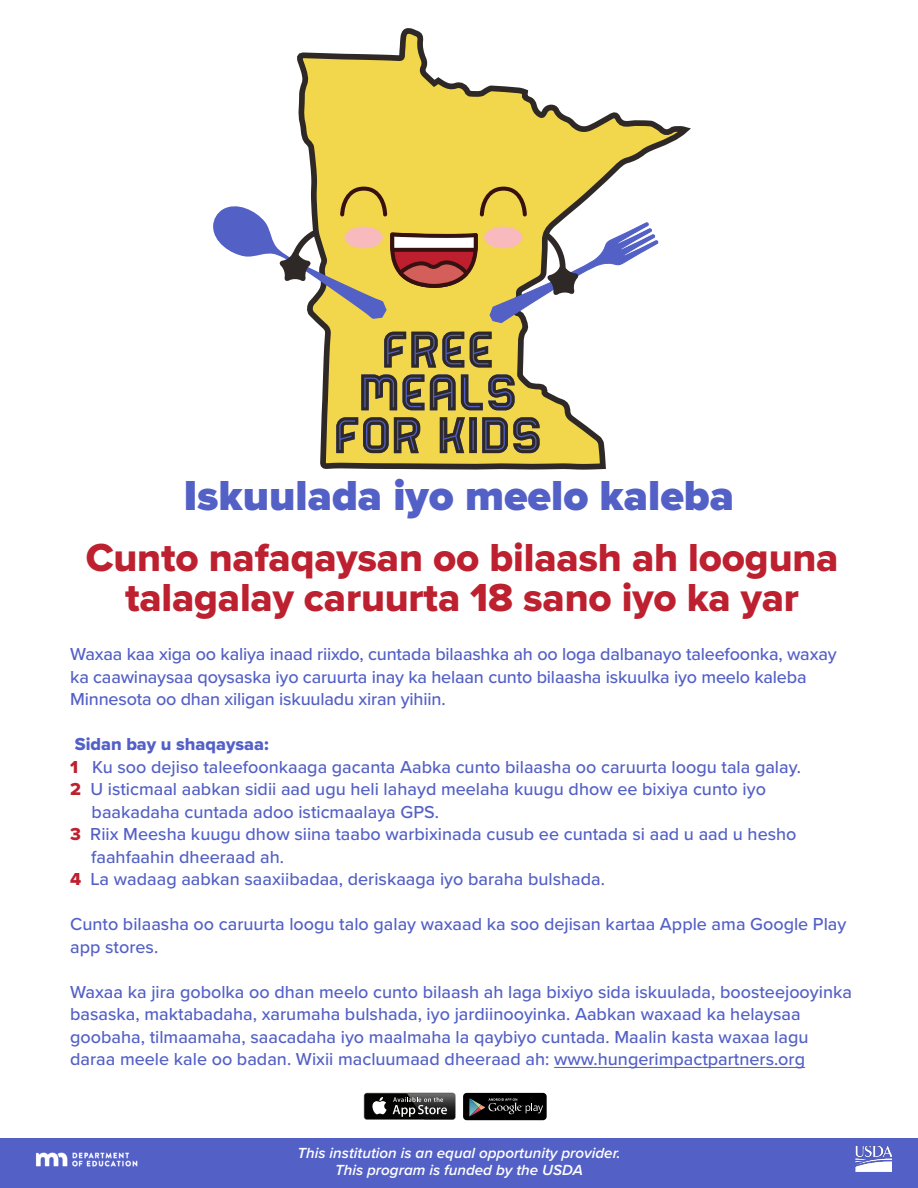
<style>
.page{position:relative;width:918px;height:1188px;background:#fff}
.page>*{position:absolute;margin:0;border:0;box-sizing:border-box;transform-origin:0 0}
.t1{font:900 43.5px "Proxima Nova";color:#5360c6}
.t2{font:40.5px/40.5px "Proxima Nova Extrabld";letter-spacing:-.005em;color:#bd202f;text-align:center}
.t3{font:500 18px/22.5px "Proxima Nova";color:#5360c6}
.t4{font:18px "Proxima Nova Extrabld";color:#5360c6}
.t5{font:italic 600 15.15px "Proxima Nova";color:#fff}
.s1{font-family:"Proxima Nova Extrabld";font-weight:400;color:#bd202f}
</style>
<div class="page">
<hr style="left:554px;top:1067px;width:251px;height:1px;background:#5360c6">
<svg style="left:297px;top:28px;width:394px;height:442px"></svg>
<svg style="left:213px;top:187px;width:446px;height:137px"></svg>
<svg style="left:384px;top:332px;width:80px;height:36px;background:#827547"></svg>
<svg style="left:470px;top:332px;width:22px;height:36px"></svg>
<svg style="left:361px;top:374px;width:36px;height:36px"></svg>
<svg style="left:403px;top:374px;width:21px;height:36px"></svg>
<svg style="left:430px;top:374px;width:85px;height:36px;background:#887a48"></svg>
<svg style="left:336px;top:417px;width:84px;height:36px;background:#807448"></svg>
<svg style="left:440px;top:417px;width:100px;height:36px;background:#7c7048"></svg>
<div style="left:0;top:1138px;width:918px;height:50px;background:#5360c6"></div>
<img style="left:36px;top:1152px;width:102px;height:15px">
<img style="left:855px;top:1146px;width:37px;height:25px">
<div style="left:463px;top:1093px;width:84px;height:27px;background:#000;border-radius:4px"></div>
<svg style="left:469px;top:1098px;width:74px;height:18px"></svg>
<div style="left:364px;top:1093px;width:91px;height:26px;background:#040503;border-radius:3px"></div>
<svg style="left:372px;top:1097px;width:15px;height:17px"></svg>
<img style="left:407px;top:1094px;width:49px;height:26px">
<img style="left:407px;top:1093px;width:48px;height:26px">
<svg style="left:393px;top:1097px;width:54px;height:20px"></svg>
<p class="t1" style="left:184px;top:463px;width:552px">Iskuulada iyo meelo kaleba</p>
<p class="t2" style="left:86px;top:537px;width:754px">Cunto nafaqaysan oo bilaash ah looguna talagalay caruurta 18 sano iyo ka yar</p>
<p class="t3" style="left:70px;top:642px;width:768px">Waxaa kaa xiga oo kaliya inaad riixdo, cuntada bilaashka ah oo loga dalbanayo taleefoonka, waxay ka caawinaysaa qoysaska iyo caruurta inay ka helaan cunto bilaasha iskuulka iyo meelo kaleba<br>Minnesota oo dhan xiligan iskuuladu xiran yihiin.</p>
<p class="t4" style="left:75px;top:731px;width:195px">Sidan bay u shaqaysaa:</p>
<p class="t3" style="left:70px;top:755px;width:732px"><span class="s1">1</span> Ku soo dejiso taleefoonkaaga gacanta Aabka cunto bilaasha oo caruurta loogu tala galay.</p>
<p class="t3" style="left:92px;top:777px;width:676px;text-indent:-21px"><span class="s1">2</span> U isticmaal aabkan sidii aad ugu heli lahayd meelaha kuugu dhow ee bixiya cunto iyo baakadaha cuntada adoo isticmaalaya GPS.</p>
<p class="t3" style="left:91px;top:822px;width:707px;text-indent:-21px"><span class="s1">3</span> Riix Meesha kuugu dhow siina taabo warbixinada cusub ee cuntada si aad u aad u hesho faahfaahin dheeraad ah.</p>
<p class="t3" style="left:70px;top:867px;width:536px"><span class="s1">4</span> La wadaag aabkan saaxiibadaa, deriskaaga iyo baraha bulshada.</p>
<p class="t3" style="left:70px;top:912px;width:778px">Cunto bilaasha oo caruurta loogu talo galay waxaad ka soo dejisan kartaa Apple ama Google Play app stores.</p>
<p class="t3" style="left:70px;top:980px;width:783px">Waxaa ka jira gobolka oo dhan meelo cunto bilaash ah laga bixiyo sida iskuulada, boosteejooyinka basaska, maktabadaha, xarumaha bulshada, iyo jardiinooyinka. Aabkan waxaad ka helaysaa goobaha, tilmaamaha, saacadaha iyo maalmaha la qaybiyo cuntada. Maalin kasta waxaa lagu daraa meele kale oo badan. Wixii macluumaad dheeraad ah: www.hungerimpactpartners.org</p>
<p class="t5" style="left:298px;top:1142px;width:324px">This institution is an equal opportunity provider.</p>
<p class="t5" style="left:335px;top:1158px;width:249px">This program is funded by the USDA</p>
</div>
